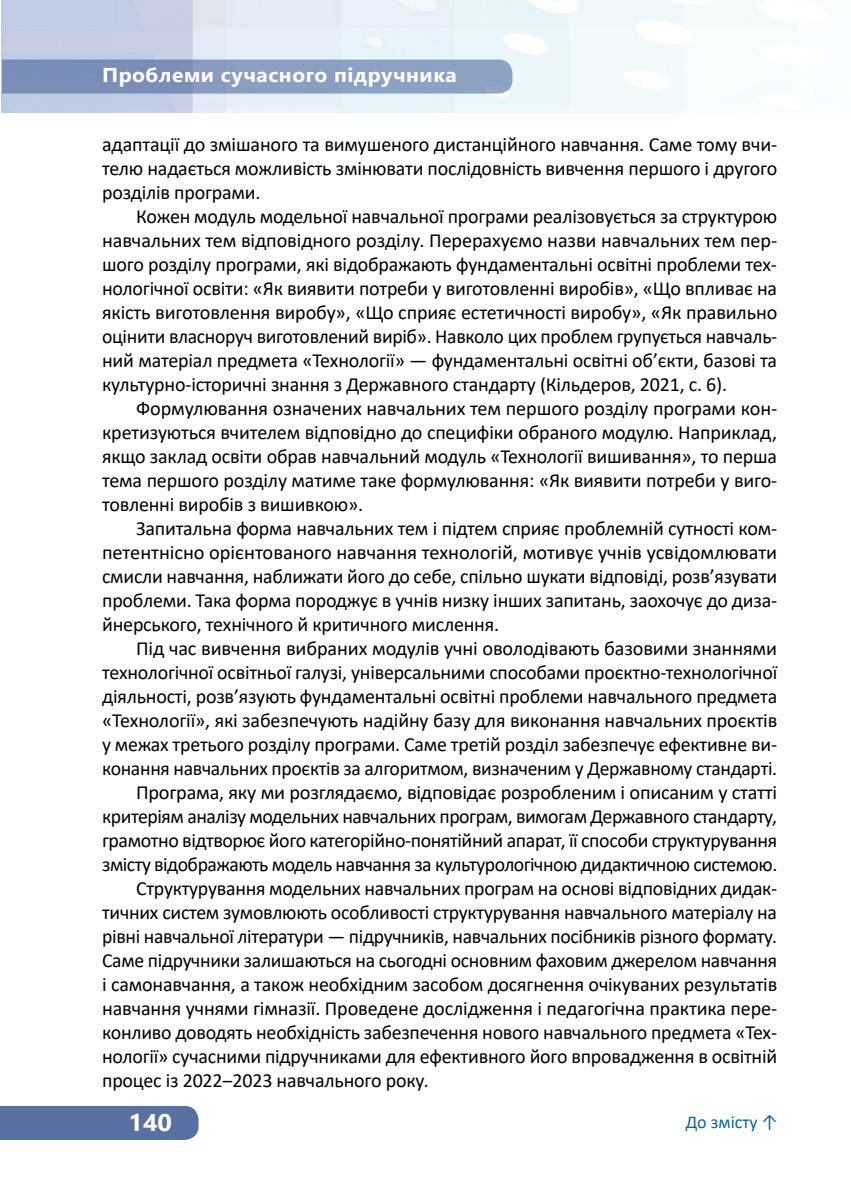
<style>
.page{position:relative;width:851px;height:1191px;background:#fff}
.page>*{position:absolute;margin:0;border:0;box-sizing:border-box;transform-origin:0 0}
.t1{font:700 24px "Segoe UI";color:#fff;scale:1.05 1}
.t2{font:20px/24px "Calibri";letter-spacing:-.01em;color:#000;text-align:justify}
.t3{font:700 20px "Segoe UI";letter-spacing:.025em;color:#fff;scale:1.05 1}
.t4{font:18px "Calibri";color:#0e628e}
</style>
<div class="page">
<svg style="left:2px;top:60px;width:510px;height:34px;background:#869abe"></svg>
<div style="left:0;top:1106px;width:198px;height:34px;background:#5971a2"></div>
<p class="t3" style="left:102px;top:56px;width:339px">Проблеми сучасного підручника</p>
<p class="t2" style="left:102px;top:132px;width:676px">адаптації до змішаного та вимушеного дистанційного навчання. Саме тому вчи&shy;телю надається можливість змінювати послідовність вивчення першого і другого розділів програми.</p>
<p class="t2" style="left:102px;top:204px;width:676px;text-indent:34px">Кожен модуль модельної навчальної програми реалізовується за структурою навчальних тем відповідного розділу. Перерахуємо назви навчальних тем пер&shy;шого розділу програми, які відображають фундаментальні освітні проблеми тех&shy;нологічної освіти: «Як виявити потреби у виготовленні виробів», «Що впливає на якість виготовлення виробу», «Що сприяє естетичності виробу», «Як правильно оцінити власноруч виготовлений виріб». Навколо цих проблем групується навчаль&shy;ний матеріал предмета «Технології» — фундаментальні освітні об’єкти, базові та культурно-історичні знання з Державного стандарту (Кільдеров, 2021, с. 6).</p>
<p class="t2" style="left:102px;top:396px;width:676px;text-indent:34px">Формулювання означених навчальних тем першого розділу програми кон&shy;кретизуються вчителем відповідно до специфіки обраного модулю. Наприклад, якщо заклад освіти обрав навчальний модуль «Технології вишивання», то перша тема першого розділу матиме таке формулювання: «Як виявити потреби у виго&shy;товленні виробів з вишивкою».</p>
<p class="t2" style="left:102px;top:516px;width:676px;text-indent:34px">Запитальна форма навчальних тем і підтем сприяє проблемній сутності ком&shy;петентнісно орієнтованого навчання технологій, мотивує учнів усвідомлювати смисли навчання, наближати його до себе, спільно шукати відповіді, розв’язувати проблеми. Така форма породжує в учнів низку інших запитань, заохочує до диза&shy;йнерського, технічного й критичного мислення.</p>
<p class="t2" style="left:136px;top:636px;width:642px">Під час вивчення вибраних модулів учні оволодівають базовими знаннями</p>
<p class="t2" style="left:102px;top:660px;width:676px">технологічної освітньої галузі, універсальними способами проєктно-технологічної</p>
<p class="t2" style="left:102px;top:684px;width:676px">діяльності, розв’язують фундаментальні освітні проблеми навчального предмета</p>
<p class="t2" style="left:102px;top:708px;width:676px">«Технології», які забезпечують надійну базу для виконання навчальних проєктів</p>
<p class="t2" style="left:102px;top:732px;width:676px">у межах третього розділу програми. Саме третій розділ забезпечує ефективне ви-</p>
<p class="t2" style="left:102px;top:756px;width:676px">конання навчальних проєктів за алгоритмом, визначеним у Державному стандарті.</p>
<p class="t2" style="left:136px;top:780px;width:642px">Програма, яку ми розглядаємо, відповідає розробленим і описаним у статті</p>
<p class="t2" style="left:102px;top:804px;width:676px">критеріям аналізу модельних навчальних програм, вимогам Державного стандарту,</p>
<p class="t2" style="left:102px;top:828px;width:676px">грамотно відтворює його категорійно-понятійний апарат, її способи структурування</p>
<p class="t2" style="left:102px;top:852px;width:676px">змісту відображають модель навчання за культурологічною дидактичною системою.</p>
<p class="t2" style="left:136px;top:876px;width:642px">Структурування модельних навчальних програм на основі відповідних дидак-</p>
<p class="t2" style="left:102px;top:900px;width:676px">тичних систем зумовлюють особливості структурування навчального матеріалу на</p>
<p class="t2" style="left:102px;top:924px;width:676px">рівні навчальної літератури — підручників, навчальних посібників різного формату.</p>
<p class="t2" style="left:102px;top:948px;width:676px">Саме підручники залишаються на сьогодні основним фаховим джерелом навчання</p>
<p class="t2" style="left:102px;top:972px;width:676px">і самонавчання, а також необхідним засобом досягнення очікуваних результатів</p>
<p class="t2" style="left:102px;top:996px;width:676px">навчання учнями гімназії. Проведене дослідження і педагогічна практика пере-</p>
<p class="t2" style="left:102px;top:1020px;width:676px">конливо доводять необхідність забезпечення нового навчального предмета «Тех-</p>
<p class="t2" style="left:102px;top:1044px;width:676px">нології» сучасними підручниками для ефективного його впровадження в освітній</p>
<p class="t2" style="left:102px;top:1068px;width:328px">процес із 2022‒2023 навчального року.</p>
<p class="t4" style="left:685px;top:1109px;width:94px">До змісту ↑</p>
<p class="t1" style="left:128px;top:1100px;width:43px">140</p>
</div>
